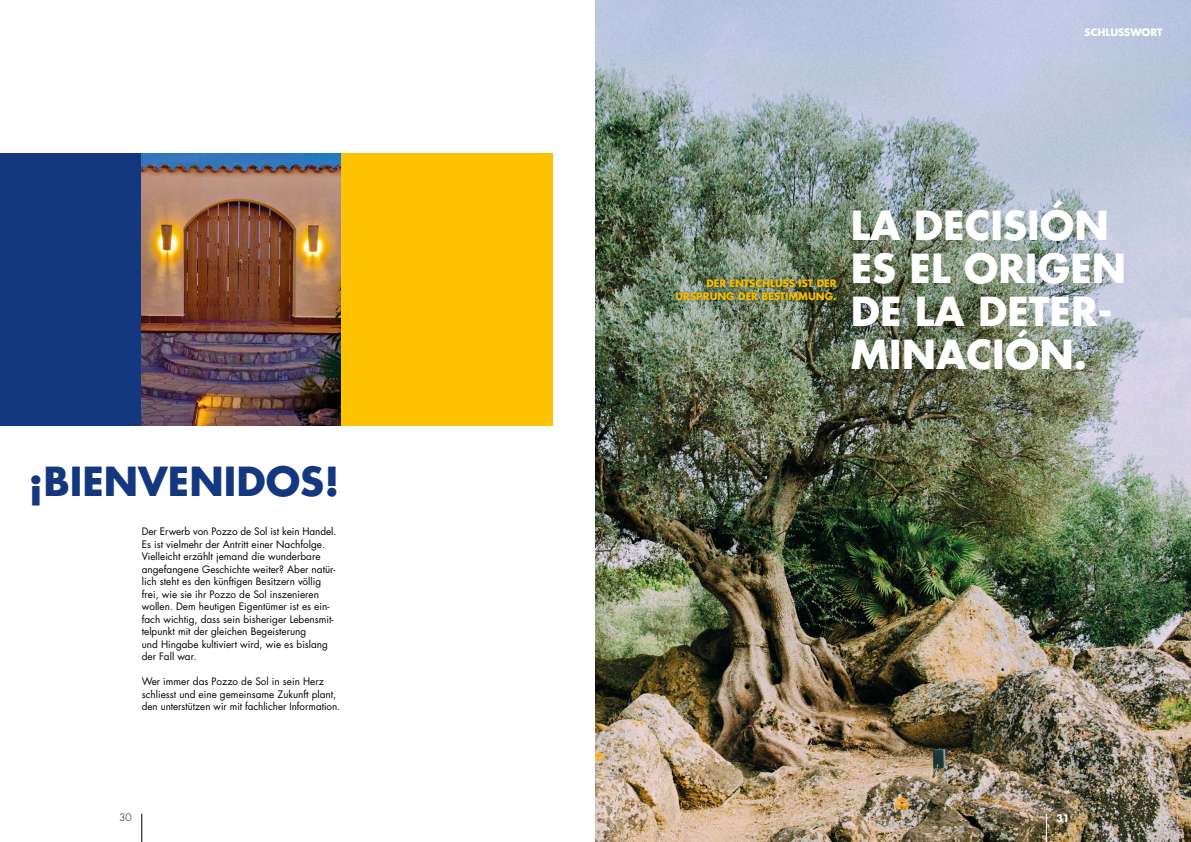
<style>
.page{position:relative;width:1191px;height:842px;background:#fff}
.page>*{position:absolute;margin:0;border:0;box-sizing:border-box;transform-origin:0 0}
.t1{font:700 39px/43px "Futura";color:#fff}
.t2{font:700 39px "Futura";color:#14387f}
.t3{font:10px/12.5px "Futura";color:#000}
.t4{font:700 10px/13px "Futura";color:#fbba00;text-align:right}
.t5{font:700 10px "Futura";color:#fff}
.t6{font:300 10px "Futura";color:#000}
</style>
<div class="page">
<img style="left:595px;top:0;width:596px;height:842px">
<div style="left:340px;top:153px;width:213px;height:272px;background:#fdc300"></div>
<div style="left:0;top:153px;width:142px;height:272px;background:#14387f"></div>
<img style="left:142px;top:153px;width:198px;height:272px">
<svg style="left:1045px;top:814px;width:1px;height:28px"></svg>
<div style="left:673px;top:276px;width:166px;height:27px;background:#00320e;opacity:.54"></div>
<svg style="left:141px;top:814px;width:1px;height:28px"></svg>
<h1 class="t2" style="left:28px;top:455px;width:312px">¡BIENVENIDOS!</h1>
<p class="t3" style="left:142px;top:525px;width:196px">Der Erwerb von Pozzo de Sol ist kein Handel.<br>Es ist vielmehr der Antritt einer Nachfolge.<br>Vielleicht erzählt jemand die wunderbare angefangene Geschichte weiter? Aber natür&shy;lich steht es den künftigen Besitzern völlig frei, wie sie ihr Pozzo de Sol inszenieren wollen. Dem heutigen Eigentümer ist es ein&shy;fach wichtig, dass sein bisheriger Lebensmit&shy;telpunkt mit der gleichen Begeisterung<br>und Hingabe kultiviert wird, wie es bislang der Fall war.</p>
<p class="t3" style="left:142px;top:675px;width:200px">Wer immer das Pozzo de Sol in sein Herz schliesst und eine gemeinsame Zukunft plant, den unterstützen wir mit fachlicher Information.</p>
<p class="t6" style="left:119px;top:811px;width:14px">30</p>
<p class="t5" style="left:1084px;top:26px;width:80px">SCHLUSSWORT</p>
<p class="t4" style="left:675px;top:276px;width:162px">DER ENTSCHLUSS IST DER<br>URSPRUNG DER BESTIMMUNG.</p>
<h1 class="t1" style="left:850px;top:204px;width:277px">LA DECISIÓN<br>ES EL ORIGEN<br>DE LA DETER-<br>MINACIÓN.</h1>
<p class="t5" style="left:1056px;top:811px;width:15px">31</p>
</div>
